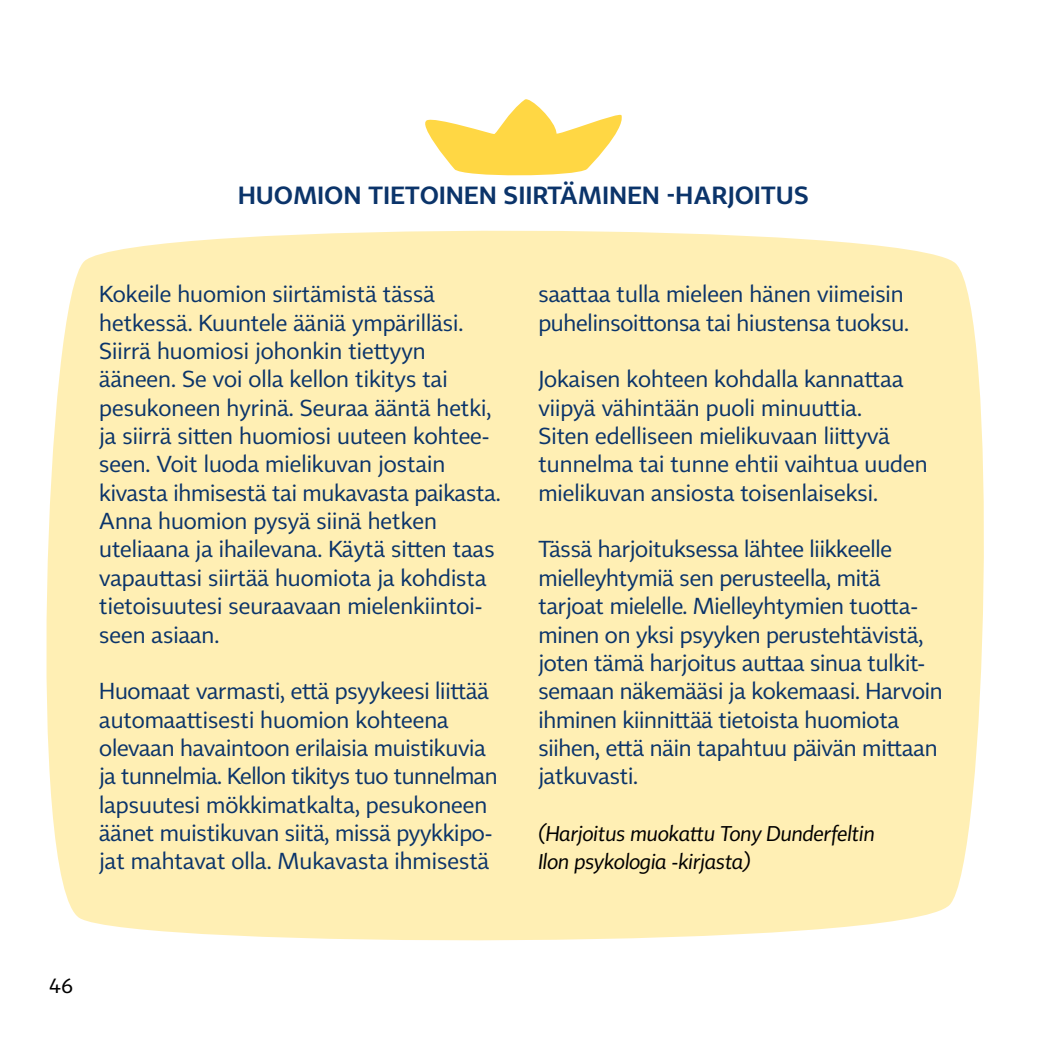
<style>
.page{position:relative;width:1042px;height:1042px;background:#fff}
.page>*{position:absolute;margin:0;border:0;box-sizing:border-box;transform-origin:0 0}
.t1{font:600 24.5px "Tabac Sans";letter-spacing:.02em;color:#0b346a}
.t2{font:22.75px/28.3px "Tabac Sans";color:#0b346a}
.t3{font:italic 21px "Tabac Sans";letter-spacing:-.01em;color:#000}
.t4{font:21px "Tabac Sans";color:#000}
</style>
<div class="page">
<div style="left:46px;top:230px;width:938px;height:711px;background:#ffefb4"></div>
<svg style="left:425px;top:99px;width:197px;height:77px"></svg>
<p class="t1" style="left:238px;top:180px;width:572px">HUOMION TIETOINEN SIIRTÄMINEN -HARJOITUS</p>
<p class="t2" style="left:99px;top:280px;width:337px">Kokeile huomion siirtämistä tässä</p>
<p class="t2" style="left:99px;top:309px;width:366px">hetkessä. Kuuntele ääniä ympärilläsi.</p>
<p class="t2" style="left:99px;top:337px;width:328px">Siirrä huomiosi johonkin tiettyyn</p>
<p class="t2" style="left:99px;top:365px;width:394px">ääneen. Se voi olla kellon tikitys tai pesukoneen hyrinä. Seuraa ääntä hetki, ja siirrä sitten huomiosi uuteen kohtee&shy;seen. Voit luoda mielikuvan jostain</p>
<p class="t2" style="left:99px;top:479px;width:403px">kivasta ihmisestä tai mukavasta paikasta.</p>
<p class="t2" style="left:99px;top:507px;width:339px">Anna huomion pysyä siinä hetken</p>
<p class="t2" style="left:99px;top:535px;width:397px">uteliaana ja ihailevana. Käytä sitten taas vapauttasi siirtää huomiota ja kohdista tietoisuutesi seuraavaan mielenkiintoi&shy;seen asiaan.</p>
<p class="t2" style="left:99px;top:677px;width:391px">Huomaat varmasti, että psyykeesi liittää automaattisesti huomion kohteena</p>
<p class="t2" style="left:99px;top:734px;width:400px">olevaan havaintoon erilaisia muistikuvia ja tunnelmia. Kellon tikitys tuo tunnelman lapsuutesi mökkimatkalta, pesukoneen äänet muistikuvan siitä, missä pyykkipo&shy;jat mahtavat olla. Mukavasta ihmisestä</p>
<p class="t2" style="left:538px;top:280px;width:372px">saattaa tulla mieleen hänen viimeisin puhelinsoittonsa tai hiustensa tuoksu.</p>
<p class="t2" style="left:538px;top:365px;width:367px">Jokaisen kohteen kohdalla kannattaa viipyä vähintään puoli minuuttia.</p>
<p class="t2" style="left:538px;top:422px;width:353px">Siten edelliseen mielikuvaan liittyvä</p>
<p class="t2" style="left:538px;top:450px;width:391px">tunnelma tai tunne ehtii vaihtua uuden</p>
<p class="t2" style="left:538px;top:479px;width:341px">mielikuvan ansiosta toisenlaiseksi.</p>
<p class="t2" style="left:538px;top:535px;width:355px">Tässä harjoituksessa lähtee liikkeelle</p>
<p class="t2" style="left:538px;top:564px;width:406px">mielleyhtymiä sen perusteella, mitä tarjoat mielelle. Mielleyhtymien tuotta&shy;minen on yksi psyyken perustehtävistä, joten tämä harjoitus auttaa sinua tulkit&shy;semaan näkemääsi ja kokemaasi. Harvoin ihminen kiinnittää tietoista huomiota siihen, että näin tapahtuu päivän mittaan jatkuvasti.</p>
<p class="t3" style="left:538px;top:821px;width:338px">(Harjoitus muokattu Tony Dunderfeltin</p>
<p class="t3" style="left:538px;top:849px;width:214px">Ilon psykologia -kirjasta)</p>
<p class="t4" style="left:50px;top:973px;width:25px">46</p>
</div>
